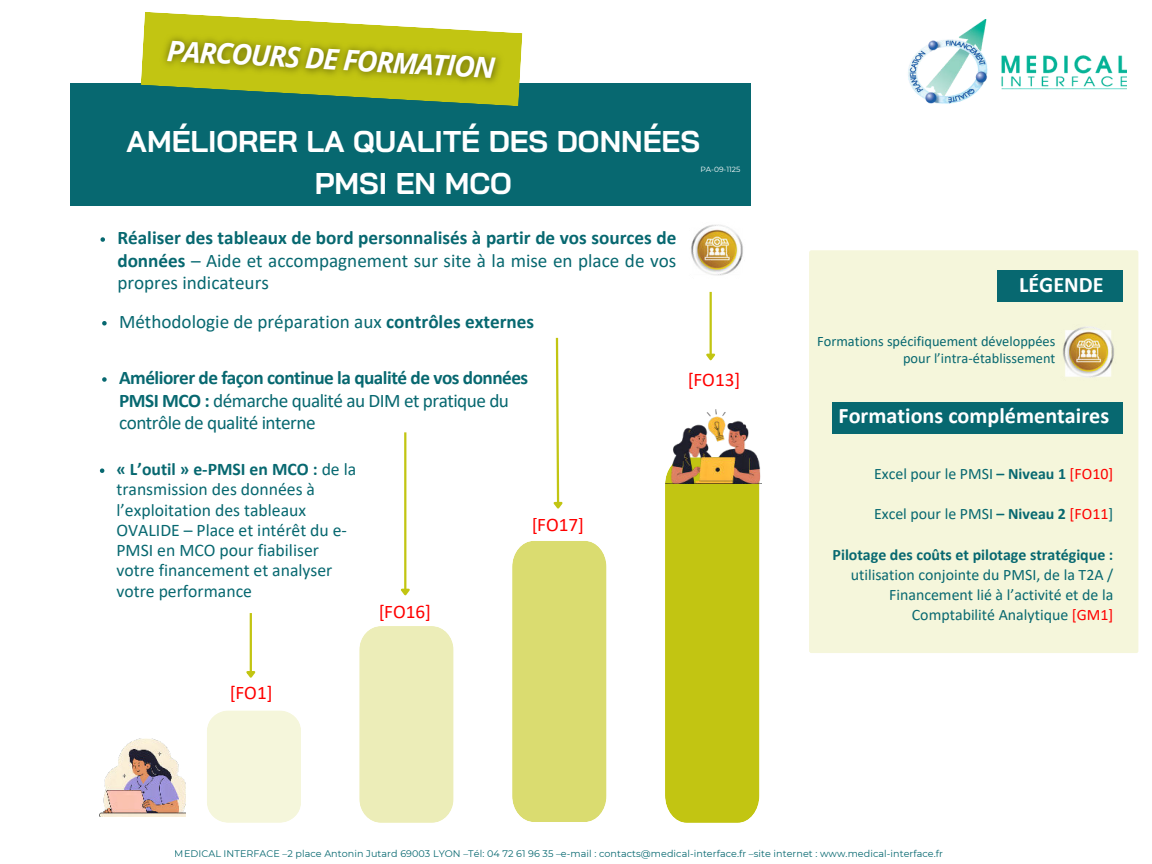
<style>
.page{position:relative;width:1152px;height:864px;background:#fff}
.page>*{position:absolute;margin:0;border:0;box-sizing:border-box;transform-origin:0 0}
.t1{font:700 30px/41.7px "Bai Jamjuree";color:#fff;text-align:center}
.t2{font:italic 700 28.5px "Open Sans";color:#fff}
.t3{font:700 22.2px "Calibri";color:#fff}
.t4{font:700 19.2px/22.5px "Calibri";color:#076870;text-align:justify}
.t5{font:19.2px/22.5px "Calibri";letter-spacing:-.025em;color:#076870}
.t6{font:19.2px "Calibri";color:#076870}
.t7{font:19.2px "Calibri";color:#f00}
.t8{font:17.7px/20.2px "Calibri";color:#076870}
.t9{font:15.9px/20.2px "Calibri";color:#076870;text-align:right}
.t10{font:700 15.9px "Calibri";color:#076870}
.t11{font:14.4px/16.8px "Calibri";color:#076870;text-align:right}
.t12{font:9.6px "Montserrat";letter-spacing:.005em;color:#076870}
.t13{font:7.5px "Montserrat";color:#fff}
.s1{font-weight:400}
.s2{font-weight:700}
.s3{color:#f00}
</style>
<div class="page">
<svg style="left:100px;top:468px;width:4px;height:5px"></svg>
<div style="left:512px;top:541px;width:95px;height:281px;background:#dadc70"></div>
<svg style="left:101px;top:237px;width:4px;height:5px"></svg>
<svg style="left:102px;top:377px;width:5px;height:5px"></svg>
<div style="left:665px;top:484px;width:94px;height:339px;background:#c2c512"></div>
<svg style="left:102px;top:321px;width:5px;height:5px"></svg>
<hr style="left:404px;top:432px;width:2px;height:157px;background:#c2c512">
<svg style="left:400px;top:587px;width:10px;height:9px"></svg>
<svg style="left:553px;top:337px;width:10px;height:172px"></svg>
<hr style="left:710px;top:292px;width:2px;height:62px;background:#c2c512">
<svg style="left:706px;top:352px;width:10px;height:9px"></svg>
<hr style="left:250px;top:613px;width:2px;height:59px;background:#c2c512">
<svg style="left:246px;top:669px;width:10px;height:9px"></svg>
<div style="left:359px;top:626px;width:95px;height:197px;background:#ecedb8;border-radius:23px"></div>
<div style="left:207px;top:710px;width:94px;height:113px;background:#f5f6db;border-radius:21px"></div>
<div style="left:70px;top:83px;width:680px;height:123px;background:#076870"></div>
<img style="left:908px;top:19px;width:219px;height:85px">
<svg style="left:141px;top:12px;width:381px;height:94px"></svg>
<img style="left:153px;top:26px;width:357px;height:68px">
<img style="left:99px;top:739px;width:87px;height:77px">
<img style="left:665px;top:410px;width:97px;height:74px">
<img style="left:691px;top:224px;width:52px;height:52px">
<div style="left:809px;top:250px;width:330px;height:403px;background:#f5f6db;border-radius:2px"></div>
<div style="left:832px;top:403px;width:291px;height:31px;background:#076870"></div>
<div style="left:997px;top:270px;width:126px;height:31px;background:#076870"></div>
<img style="left:1063px;top:326px;width:51px;height:52px">
<h2 class="t2" style="left:168px;top:31px;width:330px;rotate:3deg">PARCOURS DE FORMATION</h2>
<h1 class="t1" style="left:127px;top:121px;width:575px">AMÉLIORER LA QUALITÉ DES DONNÉES<br>PMSI EN MCO</h1>
<p class="t13" style="left:700px;top:164px;width:41px">PA-09-1125</p>
<p class="t4" style="left:117px;top:226px;width:561px">Réaliser des tableaux de bord personnalisés à partir de vos sources de données <span class="s1">– Aide et accompagnement sur site à la mise en place de vos propres indicateurs</span></p>
<p class="t6" style="left:119px;top:308px;width:417px">Méthodologie de préparation aux <span class="s2">contrôles externes</span></p>
<p class="t5" style="left:119px;top:366px;width:411px"><span class="s2">Améliorer de façon continue la qualité de vos données<br>PMSI MCO :</span> démarche qualité au DIM et pratique du contrôle de qualité interne</p>
<p class="t7" style="left:688px;top:367px;width:54px">[FO13]</p>
<p class="t8" style="left:116px;top:459px;width:241px"><span class="s2">« L’outil » e-PMSI en MCO :</span> de la transmission des données à l’exploitation des tableaux<br>OVALIDE – Place et intérêt du e-<br>PMSI en MCO pour fiabiliser votre financement et analyser votre performance</p>
<p class="t7" style="left:378px;top:598px;width:54px">[FO16]</p>
<p class="t7" style="left:230px;top:680px;width:45px">[FO1]</p>
<p class="t7" style="left:531px;top:512px;width:54px">[FO17]</p>
<p class="t3" style="left:1019px;top:269px;width:86px">LÉGENDE</p>
<p class="t11" style="left:817px;top:333px;width:240px">Formations spécifiquement développées pour l’intra-établissement</p>
<p class="t3" style="left:839px;top:400px;width:272px">Formations complémentaires</p>
<p class="t9" style="left:874px;top:463px;width:241px">Excel pour le PMSI <span class="s2">– Niveau 1</span> <span class="s3">[FO10]</span></p>
<p class="t9" style="left:874px;top:503px;width:241px">Excel pour le PMSI <span class="s2">– Niveau 2</span> <span class="s3">[FO11</span>]</p>
<p class="t10" style="left:833px;top:543px;width:282px">Pilotage des coûts et pilotage stratégique :</p>
<p class="t9" style="left:851px;top:564px;width:264px">utilisation conjointe du PMSI, de la T2A /<br>Financement lié à l’activité et de la<br>Comptabilité Analytique <span class="s3">[GM1]</span></p>
<p class="t12" style="left:175px;top:847px;width:770px">MEDICAL INTERFACE –2 place Antonin Jutard 69003 LYON –Tél: 04 72 61 96 35 –e-mail : contacts@medical-interface.fr –site internet : www.medical-interface.fr</p>
</div>
